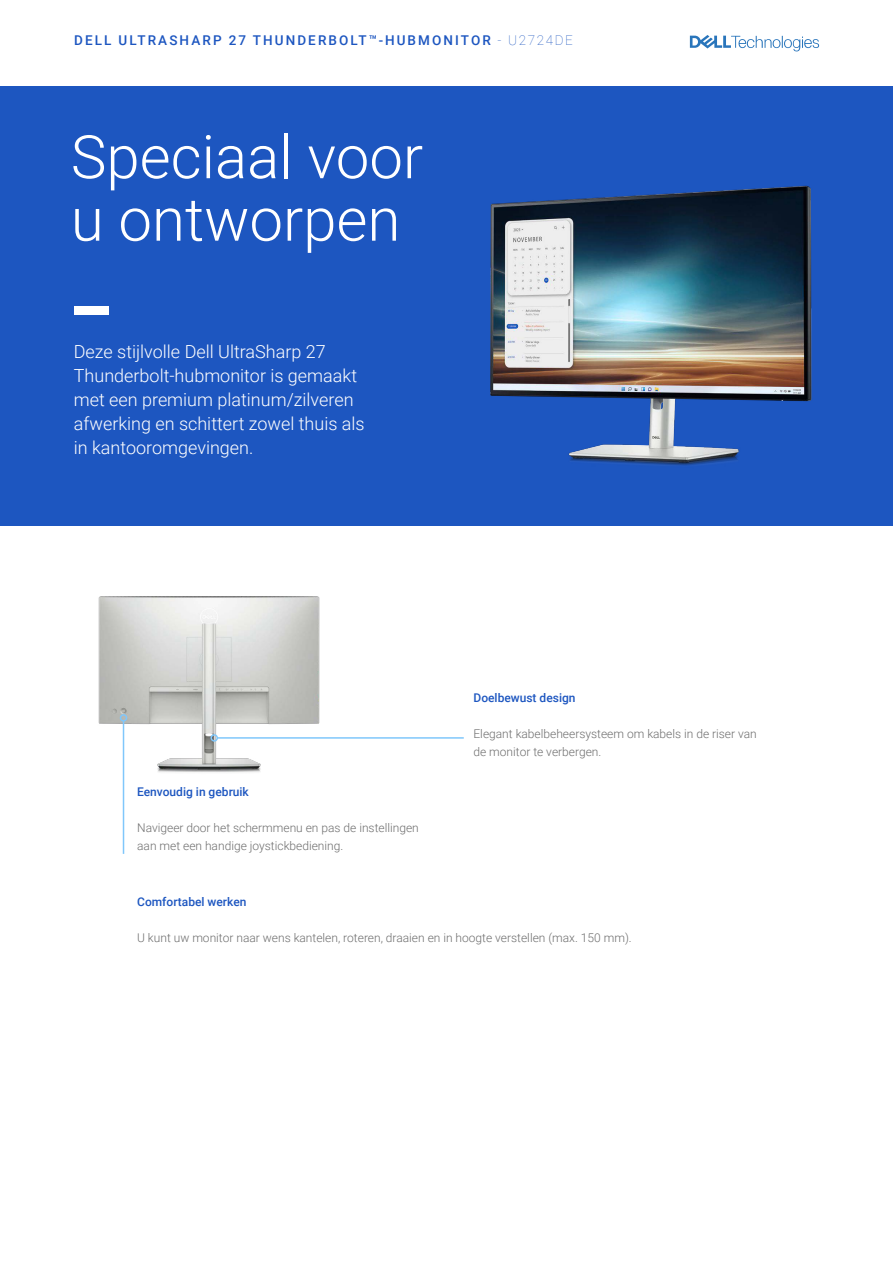
<style>
.page{position:relative;width:893px;height:1263px;background:#fff}
.page>*{position:absolute;margin:0;border:0;box-sizing:border-box;transform-origin:0 0}
.t1{font:300 60px/62.4px "Roboto";color:#fff}
.t2{font:300 18px/24px "Roboto";color:#fff}
.t3{font:500 13.5px "Roboto";letter-spacing:.155em;color:#1d56c0}
.t4{font:300 12px/18px "Roboto";color:#6e6e6e}
.t5{font:500 12px "Roboto";color:#1d56c0}
.s1{font-weight:100}
</style>
<div class="page">
<img style="left:98px;top:596px;width:222px;height:228px">
<div style="left:0;top:86px;width:893px;height:440px;background:#1d56c0"></div>
<hr style="left:123px;top:721px;width:1px;height:133px;background:#80c7fb">
<div style="left:120px;top:714px;width:7px;height:8px;border:2px solid #80c7fb;border-radius:50%"></div>
<hr style="left:217px;top:737px;width:247px;height:2px;background:#80c7fb">
<div style="left:210px;top:734px;width:8px;height:8px;border:2px solid #80c7fb;border-radius:50%"></div>
<div style="left:75px;top:306px;width:34px;height:8px;background:#fff"></div>
<img style="left:490px;top:185px;width:322px;height:281px">
<svg style="left:690px;top:35px;width:129px;height:16px"></svg>
<p class="t3" style="left:74px;top:30px;width:500px">DELL ULTRASHARP 27 THUNDERBOLT™-HUBMONITOR <span class="s1">- U2724DE</span></p>
<h1 class="t1" style="left:71px;top:123px;width:354px">Speciaal voor u ontworpen</h1>
<h2 class="t2" style="left:74px;top:338px;width:292px">Deze stijlvolle Dell UltraSharp 27<br>Thunderbolt-hubmonitor is gemaakt met een premium platinum/zilveren afwerking en schittert zowel thuis als in kantooromgevingen.</h2>
<p class="t5" style="left:137px;top:783px;width:113px">Eenvoudig in gebruik</p>
<p class="t4" style="left:137px;top:818px;width:283px">Navigeer door het schermmenu en pas de instellingen aan met een handige joystickbediening.</p>
<p class="t5" style="left:473px;top:690px;width:104px">Doelbewust design</p>
<p class="t4" style="left:473px;top:725px;width:285px">Elegant kabelbeheersysteem om kabels in de riser van de monitor te verbergen.</p>
<p class="t5" style="left:137px;top:893px;width:111px">Comfortabel werken</p>
<p class="t4" style="left:137px;top:928px;width:496px">U kunt uw monitor naar wens kantelen, roteren, draaien en in hoogte verstellen (max. 150 mm).</p>
</div>
